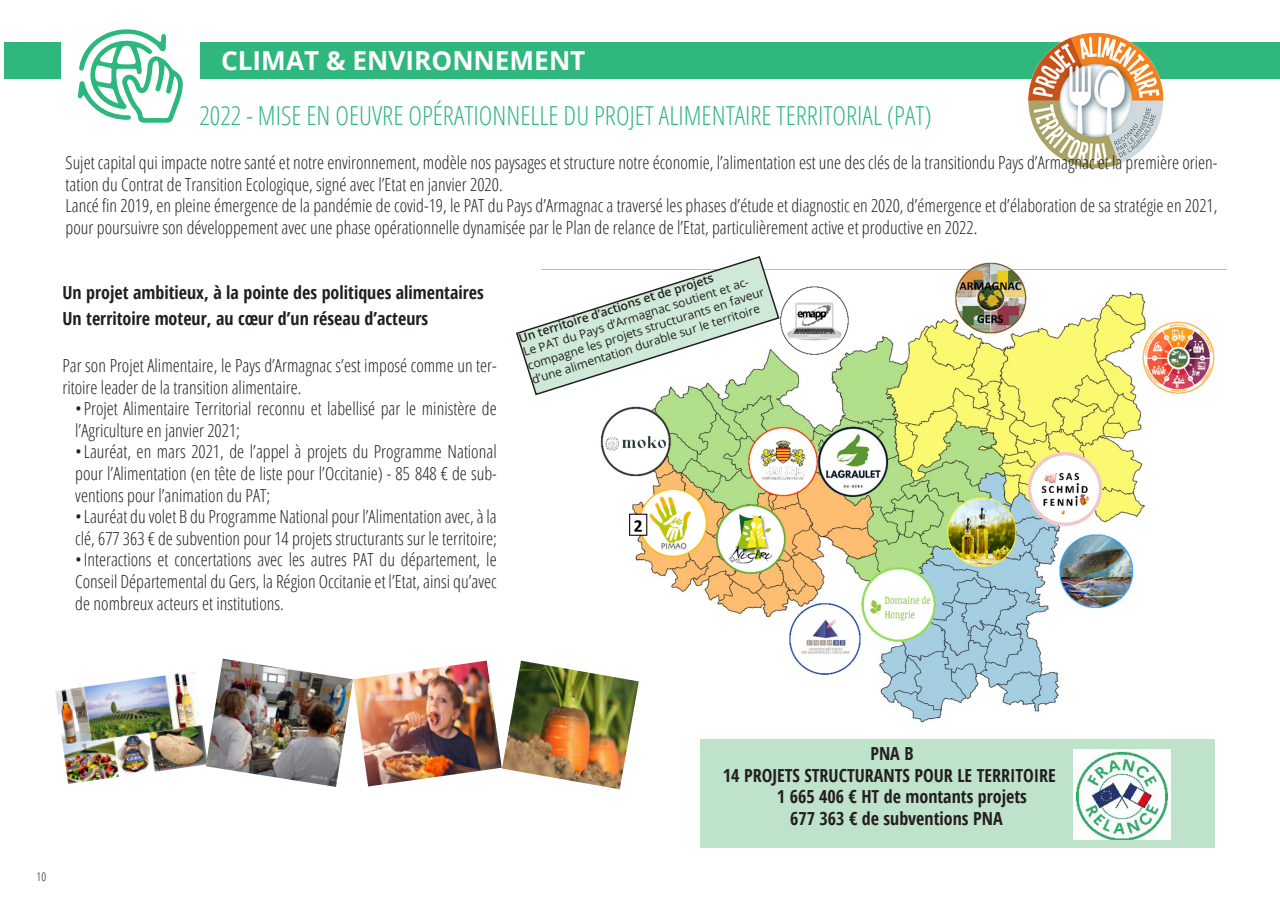
<style>
.page{position:relative;width:1280px;height:910px;background:#fff}
.page>*{position:absolute;margin:0;border:0;box-sizing:border-box;transform-origin:0 0}
.t1{font:300 condensed 26.25px/54.3px "Open Sans";color:#2fb77d}
.t2{font:300 condensed 18px/21.6px "Open Sans";color:#231f20}
.t3{font:700 condensed 18px/25.8px "Open Sans";color:#231f20}
.t4{font:12px/14.4px "Open Sans";color:#231f20}
.t5{font:600 12px "Open Sans";color:#231f20}
.t6{font:300 condensed 12px "Open Sans";color:#231f20}
.s1{font-weight:700;font-stretch:normal;color:#fff}
</style>
<div class="page">
<div style="left:701px;top:715px;width:514px;height:132px;background:#bfe2cb"></div>
<div style="left:4px;top:42px;width:1276px;height:37px;background:#2fb77d"></div>
<img style="left:1028px;top:32px;width:136px;height:137px">
<div style="left:61px;top:18px;width:138px;height:110px;background:#fff"></div>
<svg style="left:77px;top:29px;width:106px;height:94px"></svg>
<img style="left:353px;top:661px;width:149px;height:125px">
<img style="left:208px;top:659px;width:145px;height:128px">
<img style="left:55px;top:671px;width:153px;height:113px">
<img style="left:1074px;top:749px;width:96px;height:91px">
<img style="left:600px;top:263px;width:626px;height:476px">
<img style="left:502px;top:661px;width:137px;height:128px">
<svg style="left:516px;top:256px;width:264px;height:140px"></svg>
<h1 class="t1" style="left:199px;top:33px;width:734px;text-indent:22px"><span class="s1">CLIMAT &amp; ENVIRONNEMENT</span> LZ<br>2022 - MISE EN OEUVRE OPÉRATIONNELLE DU PROJET ALIMENTAIRE TERRITORIAL (PAT)</h1>
<p class="t2" style="left:66px;top:151px;width:1153px">Sujet capital qui impacte notre santé et notre environnement, modèle nos paysages et structure notre économie, l’alimentation est une des clés de la transitiondu Pays d’Armagnac et la première orien&shy;tation du Contrat de Transition Ecologique, signé avec l’Etat en janvier 2020.<br>Lancé fin 2019, en pleine émergence de la pandémie de covid-19, le PAT du Pays d’Armagnac a traversé les phases d’étude et diagnostic en 2020, d’émergence et d’élaboration de sa stratégie en 2021, pour poursuivre son développement avec une phase opérationnelle dynamisée par le Plan de relance de l’Etat, particulièrement active et productive en 2022.</p>
<p class="t3" style="left:63px;top:279px;width:423px">Un projet ambitieux, à la pointe des politiques alimentaires<br>Un territoire moteur, au cœur d’un réseau d’acteurs</p>
<p class="t2" style="left:63px;top:354px;width:436px">Par son Projet Alimentaire, le Pays d’Armagnac s’est imposé comme un ter&shy;ritoire leader de la transition alimentaire.</p>
<p class="t2" style="left:75px;top:397px;width:423px">•Projet Alimentaire Territorial reconnu et labellisé par le ministère de l’Agriculture en janvier 2021;</p>
<p class="t2" style="left:75px;top:440px;width:423px;text-align:justify">•Lauréat, en mars 2021, de l’appel à projets du Programme National pour l’Alimentation (en tête de liste pour l’Occitanie) - 85 848 € de sub&shy;ventions pour l’animation du PAT;</p>
<p class="t2" style="left:75px;top:505px;width:423px">•Lauréat du volet B du Programme National pour l’Alimentation avec, à la clé, 677 363 € de subvention pour 14 projets structurants sur le territoire;</p>
<p class="t2" style="left:75px;top:548px;width:423px;text-align:justify">•Interactions et concertations avec les autres PAT du département, le Conseil Départemental du Gers, la Région Occitanie et l’Etat, ainsi qu’avec de nombreux acteurs et institutions.</p>
<p class="t5" style="left:517px;top:330px;width:205px;rotate:-17deg">Un territoire d’actions et de projets</p>
<p class="t4" style="left:521px;top:344px;width:249px;rotate:-17deg">Le PAT du Pays d’Armagnac soutient et ac&shy;compagne les projets structurants en faveur d’une alimentation durable sur le territoire</p>
<p class="t6" style="left:37px;top:868px;width:11px">10</p>
<p class="t3" style="left:870px;top:740px;width:45px">PNA B</p>
<p class="t3" style="left:723px;top:762px;width:334px">14 PROJETS STRUCTURANTS POUR LE TERRITOIRE</p>
<p class="t3" style="left:777px;top:783px;width:252px">1 665 406 € HT de montants projets</p>
<p class="t3" style="left:790px;top:805px;width:214px">677 363 € de subventions PNA</p>
</div>
